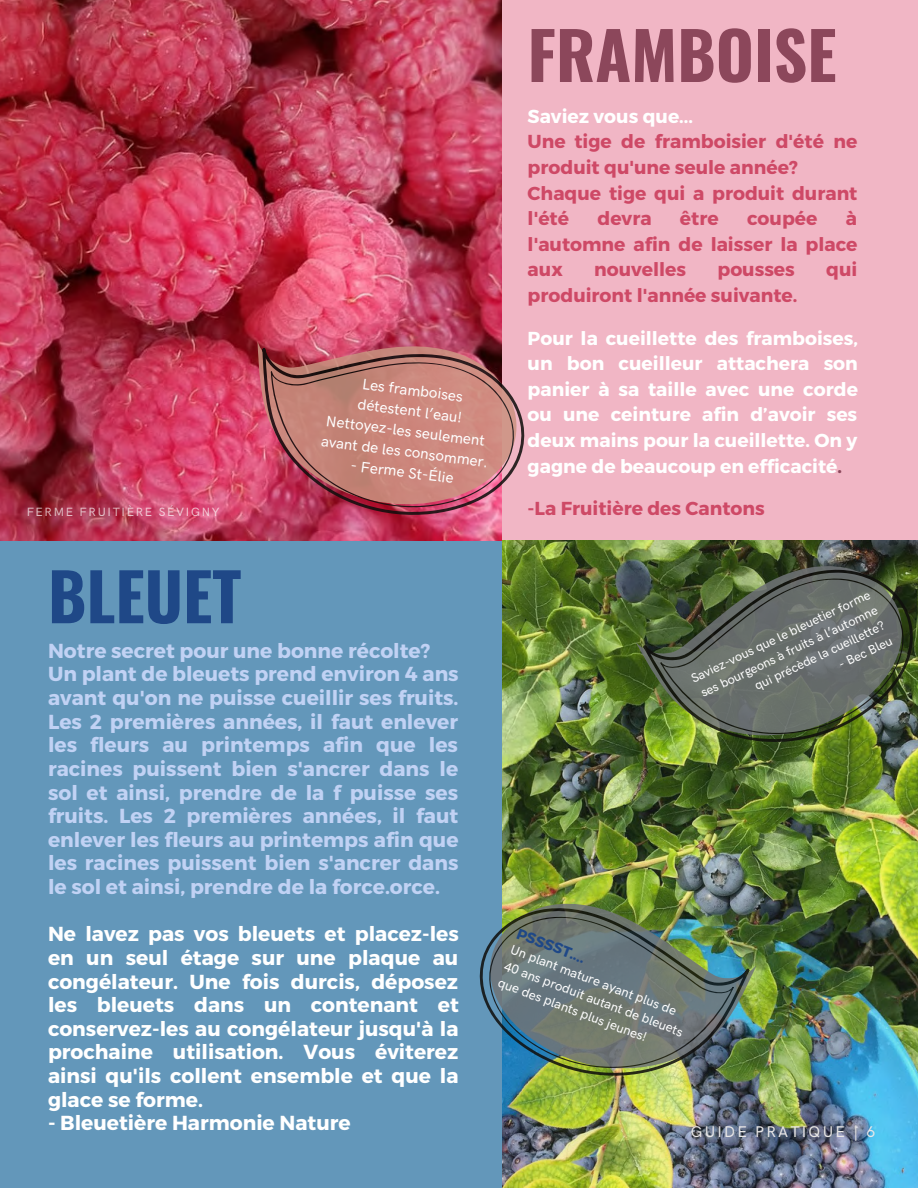
<style>
.page{position:relative;width:918px;height:1188px;background:#f1b6c5}
.page>*{position:absolute;margin:0;border:0;box-sizing:border-box;transform-origin:0 0}
.t1{font:700 65.4px "Oswald";color:#8c475b}
.t2{font:700 65.4px "Oswald";color:#1f4887}
.t3{font:700 20.25px/23.7px "Montserrat";color:#c1d2f4;text-align:justify}
.t4{font:700 20.25px/23.7px "Montserrat";color:#fff;text-align:justify}
.t5{font:700 18.75px/25.7px "Montserrat";color:#ce4966}
.t6{font:700 18.75px/25.7px "Montserrat";color:#fff;text-align:justify}
.t7{font:500 15.6px "HK Grotesk Pro";letter-spacing:.14em;color:#eae8e7}
.t8{font:500 15.15px "HK Grotesk Pro";color:#fff}
.t9{font:700 14.85px "Montserrat";color:#1f4887}
.t10{font:500 13.2px "HK Grotesk Pro";color:#fff}
.t11{font:500 12.75px/17.1px "HK Grotesk Pro";color:#fff;text-align:right}
.t12{font:500 12px "HK Grotesk Pro";letter-spacing:.14em;color:#fff}
.s1{color:#8c475b}
</style>
<div class="page">
<img style="left:502px;top:540px;width:416px;height:648px">
<div style="left:0;top:540px;width:502px;height:648px;background:#6397ba"></div>
<img style="left:502px;top:886px;width:260px;height:213px">
<img style="left:502px;top:890px;width:253px;height:213px">
<img style="left:479px;top:898px;width:263px;height:199px">
<img style="left:0;top:0;width:502px;height:540px">
<svg style="left:233px;top:317px;width:269px;height:211px;background:#cb4261"></svg>
<svg style="left:237px;top:322px;width:265px;height:213px;background:#ca4363"></svg>
<img style="left:250px;top:331px;width:275px;height:200px">
<svg style="left:628px;top:544px;width:290px;height:230px;background:#465b31"></svg>
<img style="left:636px;top:547px;width:282px;height:231px">
<img style="left:649px;top:555px;width:269px;height:216px">
<p class="t12" style="left:26px;top:505px;width:195px">FERME FRUITIÈRE SÉVIGNY</p>
<p class="t8" style="left:364px;top:376px;width:103px;rotate:7deg">Les framboises</p>
<p class="t8" style="left:327px;top:412px;width:161px;rotate:7deg">Nettoyez-les seulement</p>
<p class="t8" style="left:359px;top:396px;width:107px;rotate:7deg">détestent l’eau!</p>
<p class="t8" style="left:322px;top:433px;width:170px;rotate:7deg">avant de les consommer.</p>
<p class="t8" style="left:352px;top:457px;width:105px;rotate:7deg">- Ferme St-Élie</p>
<p class="t1" style="left:528px;top:4px;width:310px">FRAMBOISE</p>
<p class="t6" style="left:528px;top:102px;width:167px">Saviez vous que...</p>
<p class="t5" style="left:528px;top:128px;width:331px">Une tige de framboisier d'été ne produit qu'une seule année?</p>
<p class="t5" style="left:528px;top:179px;width:331px">Chaque tige qui a produit durant l'été</p>
<p class="t5" style="left:528px;top:205px;width:331px;text-align:justify;text-indent:318px">à l'automne afin de laisser la place aux</p>
<p class="t5" style="left:597px;top:205px;width:56px">devra</p>
<p class="t5" style="left:680px;top:205px;width:40px">être</p>
<p class="t5" style="left:747px;top:205px;width:72px">coupée</p>
<p class="t5" style="left:594px;top:256px;width:94px">nouvelles</p>
<p class="t5" style="left:717px;top:256px;width:79px">pousses</p>
<p class="t5" style="left:826px;top:256px;width:33px">qui</p>
<p class="t5" style="left:528px;top:282px;width:271px">produiront l'année suivante.</p>
<p class="t6" style="left:528px;top:324px;width:332px">Pour la cueillette des framboises, un bon cueilleur attachera son panier à sa taille avec une corde ou une ceinture afin d’avoir ses deux mains pour la cueillette. On y gagne de beaucoup en efficacité<span class="s1">.</span></p>
<p class="t5" style="left:528px;top:495px;width:239px">-La Fruitière des Cantons</p>
<p class="t2" style="left:48px;top:545px;width:195px">BLEUET</p>
<p class="t3" style="left:48px;top:638px;width:384px">Notre secret pour une bonne récolte?</p>
<p class="t3" style="left:48px;top:661px;width:412px">Un plant de bleuets prend environ 4 ans avant qu'on ne puisse cueillir ses fruits.<br>Les 2 premières années, il faut enlever les fleurs au printemps afin que les racines puissent bien s'ancrer dans le sol et ainsi, prendre de la f puisse ses fruits. Les 2 premières années, il faut enlever les fleurs au printemps afin que les racines puissent bien s'ancrer dans le sol et ainsi, prendre de la force.orce.</p>
<p class="t4" style="left:48px;top:921px;width:412px">Ne lavez pas vos bleuets et placez-les en un seul étage sur une plaque au congélateur. Une fois durcis, déposez les bleuets dans un contenant et conservez-les au congélateur jusqu'à la prochaine utilisation. Vous éviterez ainsi qu'ils collent ensemble et que la glace se forme.</p>
<p class="t4" style="left:48px;top:1110px;width:304px">- Bleuetière Harmonie Nature</p>
<p class="t11" style="left:689px;top:672px;width:198px;rotate:-26deg">Saviez-vous que le bleuetier forme ses bourgeons à fruits à l’automne qui précède la cueillette?</p>
<p class="t11" style="left:836px;top:658px;width:60px;rotate:-26deg">- Bec Bleu</p>
<p class="t9" style="left:521px;top:923px;width:74px;rotate:21deg">PSSSST....</p>
<p class="t10" style="left:514px;top:942px;width:178px;rotate:21deg">Un plant mature ayant plus de</p>
<p class="t10" style="left:508px;top:958px;width:192px;rotate:21deg">40 ans produit autant de bleuets</p>
<p class="t10" style="left:502px;top:975px;width:160px;rotate:21deg">que des plants plus jeunes!</p>
<p class="t7" style="left:691px;top:1123px;width:186px">GUIDE PRATIQUE | 6</p>
</div>
